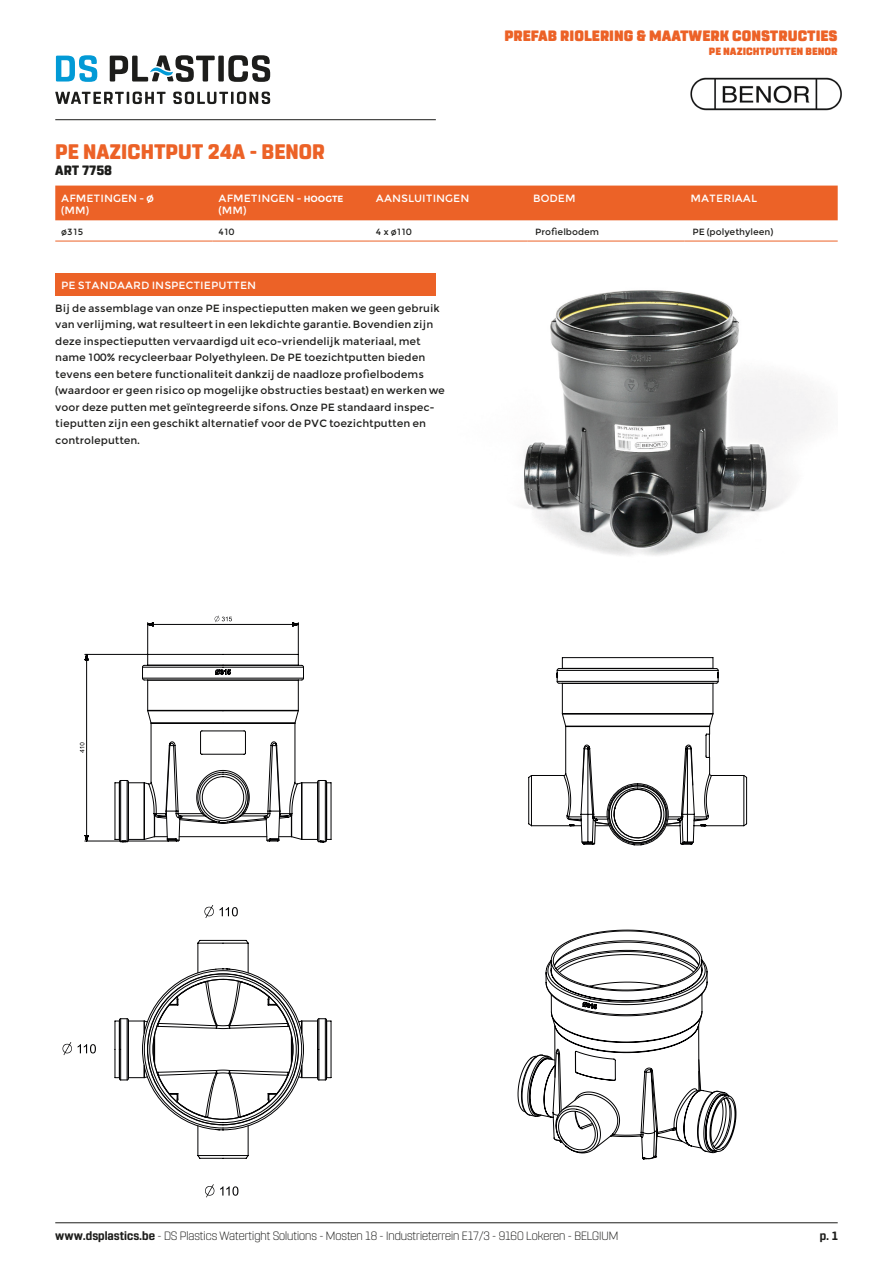
<style>
.page{position:relative;width:893px;height:1263px;background:#fff}
.page>*{position:absolute;margin:0;border:0;box-sizing:border-box;transform-origin:0 0}
.grote_titel{font:800 21px "Rohn Rounded";color:#ec6227}
.t1{font:900 15px "Rohn Rounded";color:#ec6227}
.t2{font:800 13.5px "Rohn Rounded";color:#1d1d1b}
.t3{font:300 12px "Rohn Rounded";color:#1d1d1b}
.t4{font:700 12px "Rohn Rounded";color:#1d1d1b}
.lopende_tekst_zonder_insprong{font:10.5px/16.5px "Montserrat";color:#1d1d1b}
.inhoud_tabel{font:10.5px "Montserrat";color:#fff}
.t5{font:900 10.5px "Rohn Rounded";color:#ec6227}
.inhoud_tabel-2{font:9px "Montserrat";color:#1d1d1b}
.s1{font-weight:700;font-size:9px}
.s2{font-weight:700}
</style>
<div class="page">
<hr style="left:55px;top:119px;width:381px;height:1px;background:#1d1d1b">
<svg style="left:56px;top:55px;width:41px;height:27px"></svg>
<svg style="left:55px;top:92px;width:215px;height:12px"></svg>
<svg style="left:110px;top:55px;width:160px;height:27px"></svg>
<hr style="left:55px;top:1222px;width:783px;height:1px;background:#1d1d1b">
<img style="left:521px;top:290px;width:300px;height:266px">
<div style="left:55px;top:273px;width:381px;height:22px;background:#ec6227"></div>
<img style="left:690px;top:78px;width:152px;height:33px">
<div style="left:55px;top:186px;width:783px;height:34px;background:#ec6227"></div>
<hr style="left:55px;top:241px;width:158px;height:1px;background:#ec6227">
<hr style="left:213px;top:241px;width:157px;height:1px;background:#ec6227">
<hr style="left:370px;top:241px;width:157px;height:1px;background:#ec6227">
<hr style="left:527px;top:241px;width:158px;height:1px;background:#ec6227">
<hr style="left:685px;top:241px;width:153px;height:1px;background:#ec6227">
<hr style="left:55px;top:1256px;width:322px;height:1px;background:#020203">
<hr style="left:892px;top:600px;width:1px;height:606px;background:#020203">
<svg style="left:62px;top:615px;width:270px;height:583px"></svg>
<hr style="left:494px;top:1260px;width:286px;height:1px;background:#020203">
<svg style="left:528px;top:657px;width:220px;height:189px"></svg>
<hr style="left:494px;top:1262px;width:286px;height:1px;background:#020203">
<hr style="left:819px;top:903px;width:1px;height:266px;background:#020203">
<svg style="left:517px;top:929px;width:220px;height:231px"></svg>
<h2 class="t1" style="left:504px;top:27px;width:335px">PREFAB RIOLERING &amp; MAATWERK CONSTRUCTIES</h2>
<p class="t5" style="left:709px;top:45px;width:130px">PE NAZICHTPUTTEN BENOR</p>
<p class="grote_titel" style="left:55px;top:139px;width:271px">PE NAZICHTPUT 24A - BENOR</p>
<p class="t2" style="left:55px;top:162px;width:58px">ART 7758</p>
<p class="inhoud_tabel" style="left:61px;top:192px;width:94px">AFMETINGEN - <span class="s1">Ø</span></p>
<p class="inhoud_tabel" style="left:61px;top:204px;width:29px">(MM)</p>
<p class="inhoud_tabel" style="left:219px;top:192px;width:126px">AFMETINGEN - <span class="s1">HOOGTE</span></p>
<p class="inhoud_tabel" style="left:219px;top:204px;width:29px">(MM)</p>
<p class="inhoud_tabel" style="left:376px;top:192px;width:95px">AANSLUITINGEN</p>
<p class="inhoud_tabel" style="left:533px;top:192px;width:44px">BODEM</p>
<p class="inhoud_tabel" style="left:691px;top:192px;width:68px">MATERIAAL</p>
<p class="inhoud_tabel-2" style="left:61px;top:226px;width:24px">ø315</p>
<p class="inhoud_tabel-2" style="left:219px;top:226px;width:17px">410</p>
<p class="inhoud_tabel-2" style="left:376px;top:226px;width:37px">4 x ø110</p>
<p class="inhoud_tabel-2" style="left:535px;top:226px;width:66px">Profielbodem</p>
<p class="inhoud_tabel-2" style="left:692px;top:226px;width:82px">PE (polyethyleen)</p>
<p class="inhoud_tabel" style="left:61px;top:279px;width:197px">PE STANDAARD INSPECTIEPUTTEN</p>
<p class="lopende_tekst_zonder_insprong" style="left:55px;top:300px;width:391px">Bij de assemblage van onze PE inspectieputten maken we geen gebruik van verlijming, wat resulteert in een lekdichte garantie. Bovendien zijn deze inspectieputten vervaardigd uit eco-vriendelijk materiaal, met name 100% recycleerbaar Polyethyleen. De PE toezichtputten bieden tevens een betere functionaliteit dankzij de naadloze profielbodems (waardoor er geen risico op mogelijke obstructies bestaat) en werken we voor deze putten met geïntegreerde sifons. Onze PE standaard inspec&shy;tieputten zijn een geschikt alternatief voor de PVC toezichtputten en controleputten.</p>
<p class="t3" style="left:55px;top:1229px;width:565px"><span class="s2">www.dsplastics.be</span> - DS Plastics Watertight Solutions - Mosten 18 - Industrieterrein E17/3 - 9160 Lokeren - BELGIUM</p>
<p class="t4" style="left:820px;top:1229px;width:19px">p. 1</p>
</div>
